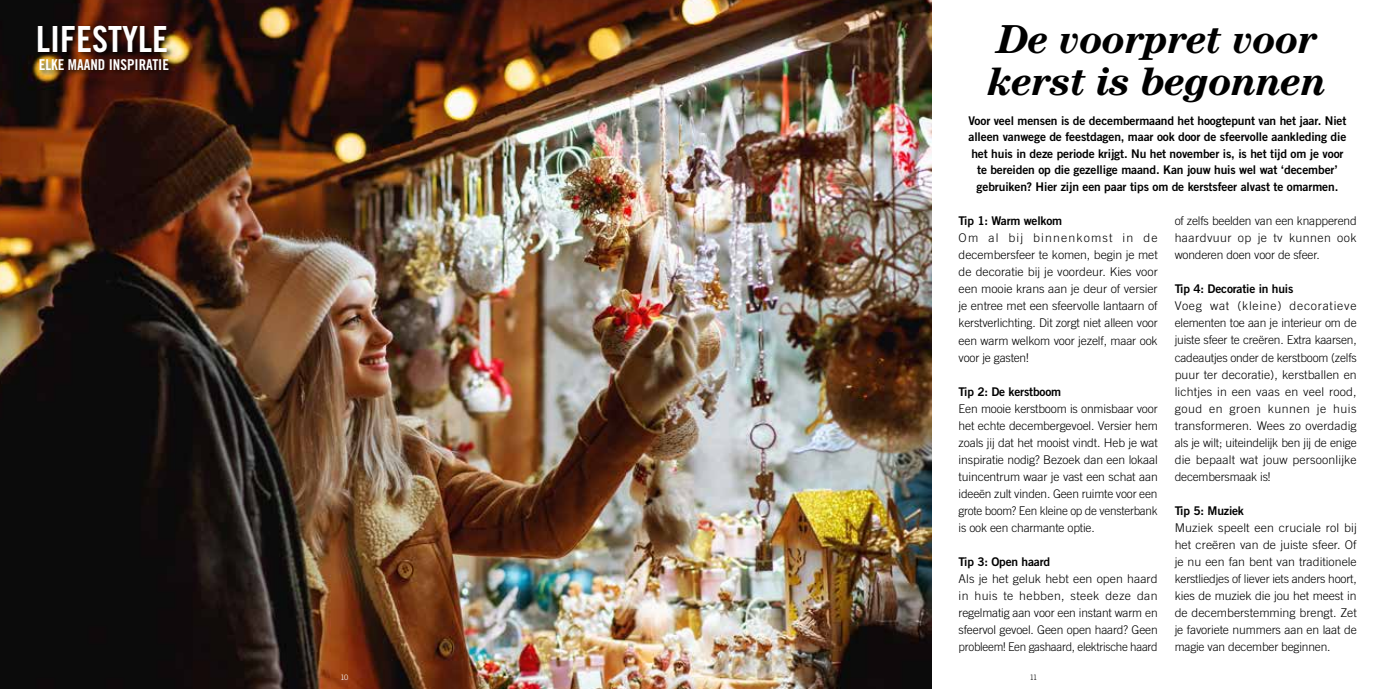
<style>
.page{position:relative;width:1378px;height:689px;background:#fff}
.page>*{position:absolute;margin:0;border:0;box-sizing:border-box;transform-origin:0 0}
.t1{font:italic 700 40.5px/42px "Century Std";letter-spacing:-.02em;color:#000}
.t2{font:36px "Trade Gothic LT Std Bd Cn 20";color:#fff}
.t3{font:15px "Trade Gothic LT Std Bd Cn 20";color:#fff}
.t4{font:300 12px/17px "Trade Gothic LT Std";letter-spacing:-.015em;color:#000;text-align:justify}
.t5{font:12px/16.5px "Trade Gothic LT Std Bd 2";letter-spacing:-.01em;color:#000;text-align:center}
.t6{font:300 7.5px "Trade Gothic LT Std";color:#000}
.t7{font:300 7.5px "Trade Gothic LT Std";color:#fff}
</style>
<div class="page">
<img style="left:0;top:0;width:689px;height:689px">
<div style="left:37px;top:24px;width:138px;height:35px;background:#000;opacity:.75"></div>
<div style="left:38px;top:58px;width:138px;height:19px;background:#000;opacity:.75"></div>
<img style="left:689px;top:0;width:243px;height:689px">
<h2 class="t2" style="left:36px;top:17px;width:133px">LIFESTYLE</h2>
<p class="t3" style="left:39px;top:56px;width:132px">ELKE MAAND INSPIRATIE</p>
<h1 class="t1" style="left:988px;top:18px;width:340px">De voorpret voor kerst is begonnen</h1>
<p class="t5" style="left:968px;top:112px;width:379px">Voor veel mensen is de decembermaand het hoogtepunt van het jaar. Niet alleen vanwege de feestdagen, maar ook door de sfeervolle aankleding die het huis in deze periode krijgt. Nu het november is, is het tijd om je voor te bereiden op die gezellige maand. Kan jouw huis wel wat ‘december’ gebruiken? Hier zijn een paar tips om de kerstsfeer alvast te omarmen.</p>
<p class="t5" style="left:958px;top:213px;width:105px">Tip 1: Warm welkom</p>
<p class="t4" style="left:958px;top:229px;width:201px">Om al bij binnenkomst in de decembersfeer te komen, begin je met de decoratie bij je voordeur. Kies voor een mooie krans aan je deur of versier je entree met een sfeervolle lantaarn of kerstverlichting. Dit zorgt niet alleen voor een warm welkom voor jezelf, maar ook voor je gasten!</p>
<p class="t5" style="left:958px;top:383px;width:104px">Tip 2: De kerstboom</p>
<p class="t4" style="left:958px;top:400px;width:201px">Een mooie kerstboom is onmisbaar voor het echte decembergevoel. Versier hem zoals jij dat het mooist vindt. Heb je wat inspiratie nodig? Bezoek dan een lokaal tuincentrum waar je vast een schat aan ideeën zult vinden. Geen ruimte voor een grote boom? Een kleine op de vensterbank is ook een charmante optie.</p>
<p class="t5" style="left:958px;top:553px;width:93px">Tip 3: Open haard</p>
<p class="t4" style="left:958px;top:570px;width:201px">Als je het geluk hebt een open haard in huis te hebben, steek deze dan regelmatig aan voor een instant warm en sfeervol gevoel. Geen open haard? Geen probleem! Een gashaard, elektrische haard</p>
<p class="t4" style="left:1174px;top:212px;width:183px">of zelfs beelden van een knapperend haardvuur op je tv kunnen ook wonderen doen voor de sfeer.</p>
<p class="t5" style="left:1174px;top:281px;width:120px">Tip 4: Decoratie in huis</p>
<p class="t4" style="left:1174px;top:297px;width:184px">Voeg wat (kleine) decoratieve elementen toe aan je interieur om de juiste sfeer te creëren. Extra kaarsen, cadeautjes onder de kerstboom (zelfs puur ter decoratie), kerstballen en lichtjes in een vaas en veel rood, goud en groen kunnen je huis transformeren. Wees zo overdadig als je wilt; uiteindelijk ben jij de enige die bepaalt wat jouw persoonlijke decembersmaak is!</p>
<p class="t5" style="left:1174px;top:502px;width:71px">Tip 5: Muziek</p>
<p class="t4" style="left:1174px;top:519px;width:184px">Muziek speelt een cruciale rol bij het creëren van de juiste sfeer. Of je nu een fan bent van traditionele kerstliedjes of liever iets anders hoort, kies de muziek die jou het meest in de decemberstemming brengt. Zet je favoriete nummers aan en laat de magie van december beginnen.</p>
<p class="t7" style="left:341px;top:672px;width:9px">10</p>
<p class="t6" style="left:1029px;top:672px;width:9px">11</p>
<p class="t6" style="left:1031px;top:672px;width:6px">2</p>
</div>
